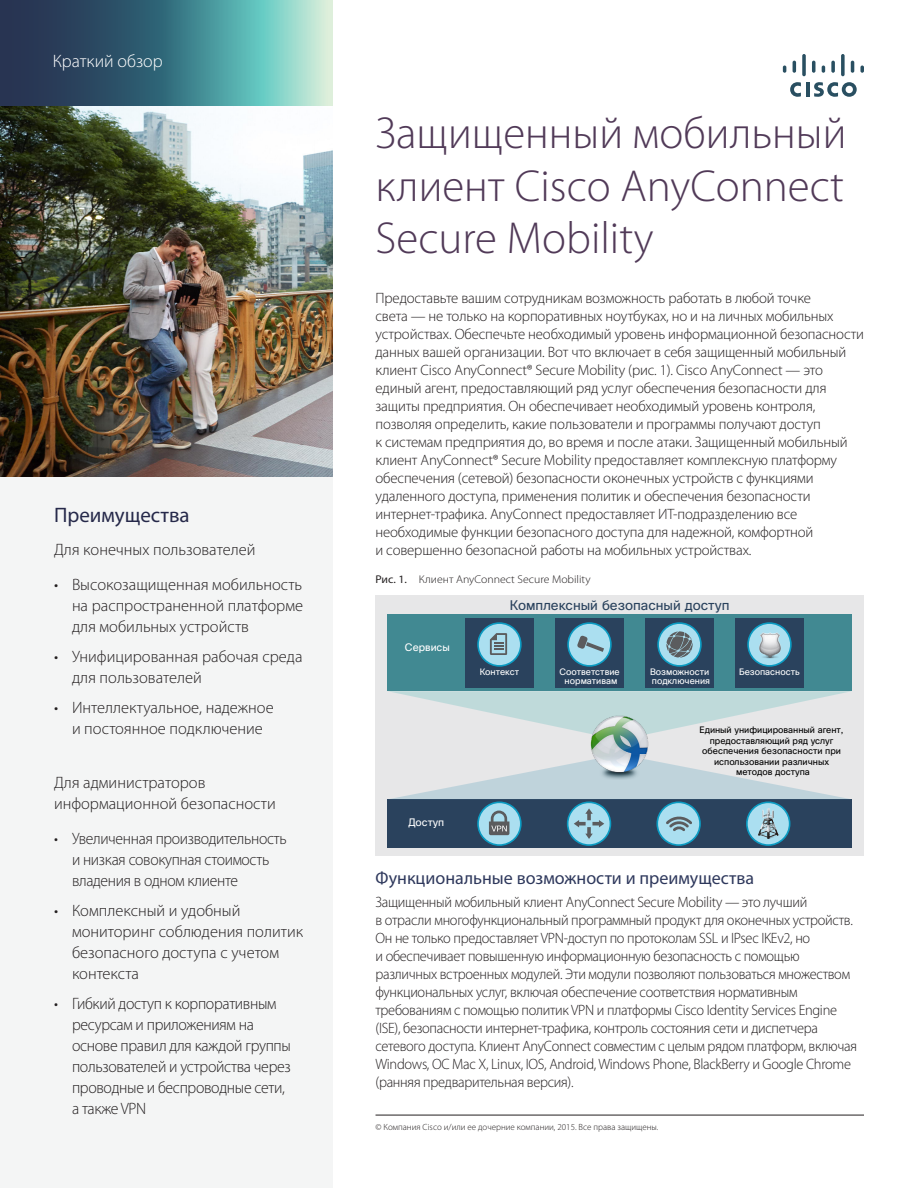
<style>
.page{position:relative;width:918px;height:1188px;background:#fff}
.page>*{position:absolute;margin:0;border:0;box-sizing:border-box;transform-origin:0 0}
.Head_4{font:300 45px/52.5px "Myriad Pro";color:#513a58;text-align:justify}
.side_bar_head{font:21px "Myriad Pro";color:#26294a}
.Subhead_1{font:18px "Myriad Pro";color:#2e385c}
.Diagram_title{font:300 18px "Myriad Pro";color:#fff}
.Sidebar_body{font:300 16.5px/21px "Myriad Pro";color:#231f20}
.Sidebar_body-2{font:300 16.5px/21px "Myriad Pro";letter-spacing:-.02em;color:#231f20;scale:.96 1}
.Sidebar_body-3{font:300 16.5px/21px "Myriad Pro";letter-spacing:-.02em;color:#231f20;scale:.95 1}
.Body_1{font:300 15px/18px "Myriad Pro";letter-spacing:-.01em;color:#231f20}
.Body_1-2{font:300 15px/18px "Myriad Pro";letter-spacing:-.01em;color:#231f20;scale:.96 1}
.t1{font:13.5px "Cisco Sans";color:#2a425d}
.Caption_body{font:300 11.25px "Myriad Pro";color:#231f20;scale:1.05 1}
.t2{font:10.5px "Cisco Sans";color:#fff}
.t3{font:9px/10.5px "Cisco Sans";color:#000;text-align:center}
.t4{font:9px/9px "Cisco Sans";color:#fff;text-align:center}
.t5{font:300 9px "Myriad Pro";color:#231f20}
.s1{font-weight:400}
</style>
<div class="page">
<div style="left:0;top:106px;width:333px;height:1082px;background:#f4f5f5"></div>
<svg style="left:0;top:0;width:333px;height:106px;background:#4e7f8a"></svg>
<div style="left:376px;top:595px;width:488px;height:261px;background:#e7e7e8"></div>
<div style="left:388px;top:615px;width:464px;height:76px;background:#418992"></div>
<div style="left:388px;top:799px;width:464px;height:49px;background:#2a425d"></div>
<svg style="left:391px;top:761px;width:458px;height:38px"></svg>
<div style="left:645px;top:618px;width:69px;height:70px;background:#2a425d"></div>
<div style="left:736px;top:618px;width:68px;height:70px;background:#2a425d"></div>
<div style="left:555px;top:618px;width:69px;height:70px;background:#2a425d"></div>
<div style="left:465px;top:618px;width:69px;height:70px;background:#2a425d"></div>
<svg style="left:389px;top:691px;width:462px;height:42px"></svg>
<img style="left:584px;top:708px;width:72px;height:72px">
<svg style="left:478px;top:802px;width:43px;height:43px"></svg>
<div style="left:477px;top:801px;width:45px;height:45px;border:2px solid #0b9bc2;border-radius:50%"></div>
<div style="left:478px;top:623px;width:43px;height:43px;background:#abdff0;border-radius:50%"></div>
<div style="left:477px;top:622px;width:45px;height:45px;border:2px solid #0b9bc2;border-radius:50%"></div>
<div style="left:568px;top:623px;width:43px;height:43px;background:#abdff0;border-radius:50%"></div>
<div style="left:567px;top:622px;width:45px;height:45px;border:2px solid #0b9bc2;border-radius:50%"></div>
<svg style="left:658px;top:623px;width:43px;height:43px"></svg>
<div style="left:657px;top:622px;width:45px;height:45px;border:2px solid #0b9bc2;border-radius:50%"></div>
<svg style="left:748px;top:623px;width:43px;height:43px"></svg>
<div style="left:747px;top:622px;width:45px;height:45px;border:2px solid #0b9bc2;border-radius:50%"></div>
<svg style="left:568px;top:802px;width:42px;height:43px"></svg>
<div style="left:567px;top:801px;width:44px;height:45px;border:2px solid #0b9bc2;border-radius:50%"></div>
<svg style="left:574px;top:808px;width:30px;height:31px"></svg>
<div style="left:657px;top:802px;width:43px;height:43px;background:#abdff0;border-radius:50%"></div>
<div style="left:656px;top:801px;width:45px;height:45px;border:2px solid #0b9bc2;border-radius:50%"></div>
<svg style="left:666px;top:816px;width:26px;height:15px"></svg>
<svg style="left:747px;top:802px;width:43px;height:43px"></svg>
<div style="left:746px;top:801px;width:44px;height:45px;border:2px solid #0b9bc2;border-radius:50%"></div>
<svg style="left:490px;top:633px;width:17px;height:22px"></svg>
<svg style="left:666px;top:631px;width:27px;height:27px"></svg>
<img style="left:756px;top:632px;width:27px;height:27px">
<svg style="left:489px;top:811px;width:20px;height:24px"></svg>
<svg style="left:577px;top:635px;width:27px;height:17px"></svg>
<img style="left:753px;top:808px;width:30px;height:30px">
<hr style="left:806px;top:82px;width:3px;height:15px;background:#294f61">
<svg style="left:790px;top:82px;width:11px;height:15px"></svg>
<svg style="left:814px;top:82px;width:43px;height:15px"></svg>
<svg style="left:783px;top:66px;width:3px;height:7px"></svg>
<svg style="left:793px;top:61px;width:3px;height:12px"></svg>
<svg style="left:802px;top:54px;width:4px;height:22px"></svg>
<svg style="left:812px;top:61px;width:3px;height:12px"></svg>
<svg style="left:822px;top:66px;width:3px;height:7px"></svg>
<svg style="left:831px;top:61px;width:4px;height:12px"></svg>
<svg style="left:841px;top:54px;width:4px;height:22px"></svg>
<svg style="left:851px;top:61px;width:3px;height:12px"></svg>
<svg style="left:860px;top:66px;width:4px;height:7px"></svg>
<img style="left:0;top:106px;width:333px;height:371px">
<hr style="left:376px;top:1115px;width:488px;height:1px;background:#231f20">
<p class="Diagram_title" style="left:53px;top:51px;width:112px">Краткий обзор</p>
<p class="side_bar_head" style="left:54px;top:502px;width:137px">Преимущества</p>
<p class="Sidebar_body" style="left:54px;top:539px;width:203px">Для конечных пользователей</p>
<p class="Sidebar_body" style="left:72px;top:574px;width:233px;text-align:justify;text-indent:-18px">• Высокозащищенная мобильность на распространенной платформе для мобильных устройств</p>
<p class="Sidebar_body" style="left:72px;top:646px;width:232px;text-indent:-18px">• Унифицированная рабочая среда для пользователей</p>
<p class="Sidebar_body" style="left:54px;top:697px;width:221px;text-align:center">• Интеллектуальное, надежное и постоянное подключение</p>
<p class="Sidebar_body" style="left:54px;top:773px;width:223px">Для администраторов информационной безопасности</p>
<p class="Sidebar_body-3" style="left:72px;top:828px;width:228px;text-indent:-18px">• Увеличенная производительность и низкая совокупная стоимость владения в одном клиенте</p>
<p class="Sidebar_body" style="left:72px;top:900px;width:233px;text-indent:-18px">• Комплексный и удобный мониторинг соблюдения политик безопасного доступа с учетом контекста</p>
<p class="Sidebar_body-2" style="left:72px;top:993px;width:230px;text-indent:-18px">• Гибкий доступ к корпоративным ресурсам и приложениям на основе правил для каждой группы пользователей и устройства через проводные и беспроводные сети, а также VPN</p>
<p class="Head_4" style="left:376px;top:108px;width:473px">Защищенный мобильный клиент Cisco AnyConnect Secure Mobility</p>
<p class="Body_1" style="left:376px;top:289px;width:490px">Предоставьте вашим сотрудникам возможность работать в любой точке<br>света — не только на корпоративных ноутбуках, но и на личных мобильных устройствах. Обеспечьте необходимый уровень информационной безопасности данных вашей организации. Вот что включает в себя защищенный мобильный клиент Cisco AnyConnect® Secure Mobility (рис. 1). Cisco AnyConnect — это единый агент, предоставляющий ряд услуг обеспечения безопасности для защиты предприятия. Он обеспечивает необходимый уровень контроля, позволяя определить, какие пользователи и программы получают доступ<br>к системам предприятия до, во время и после атаки. Защищенный мобильный клиент AnyConnect® Secure Mobility предоставляет комплексную платформу обеспечения (сетевой) безопасности оконечных устройств с функциями удаленного доступа, применения политик и обеспечения безопасности интернет-трафика. AnyConnect предоставляет ИТ-подразделению все необходимые функции безопасного доступа для надежной, комфортной<br>и совершенно безопасной работы на мобильных устройствах.</p>
<p class="Caption_body" style="left:376px;top:574px;width:206px"><span class="s1">Рис. 1.</span> Клиент AnyConnect Secure Mobility</p>
<p class="t1" style="left:510px;top:597px;width:221px">Комплексный безопасный доступ</p>
<p class="t2" style="left:405px;top:641px;width:46px">Сервисы</p>
<p class="t4" style="left:480px;top:668px;width:41px">Контекст</p>
<p class="t2" style="left:409px;top:816px;width:37px">Доступ</p>
<p class="t4" style="left:560px;top:668px;width:62px">Соответствие нормативам</p>
<p class="t4" style="left:650px;top:668px;width:61px;text-align:left">Возможности подключения</p>
<p class="t4" style="left:739px;top:668px;width:62px">Безопасность</p>
<p class="t3" style="left:700px;top:725px;width:146px">Единый унифицированный агент, предоставляющий ряд услуг обеспечения безопасности при использовании различных методов доступа</p>
<p class="Subhead_1" style="left:376px;top:867px;width:380px">Функциональные возможности и преимущества</p>
<p class="Body_1-2" style="left:376px;top:893px;width:503px">Защищенный мобильный клиент AnyConnect Secure Mobility — это лучший<br>в отрасли многофункциональный программный продукт для оконечных устройств.<br>Он не только предоставляет VPN-доступ по протоколам SSL и IPsec IKEv2, но<br>и обеспечивает повышенную информационную безопасность с помощью различных встроенных модулей. Эти модули позволяют пользоваться множеством функциональных услуг, включая обеспечение соответствия нормативным требованиям с помощью политик VPN и платформы Cisco Identity Services Engine (ISE), безопасности интернет-трафика, контроль состояния сети и диспетчера сетевого доступа. Клиент AnyConnect совместим с целым рядом платформ, включая Windows, ОС Mac X, Linux, IOS, Android, Windows Phone, BlackBerry и Google Chrome (ранняя предварительная версия).</p>
<p class="t5" style="left:376px;top:1123px;width:284px">© Компания Cisco и/или ее дочерние компании, 2015. Все права защищены.</p>
</div>
